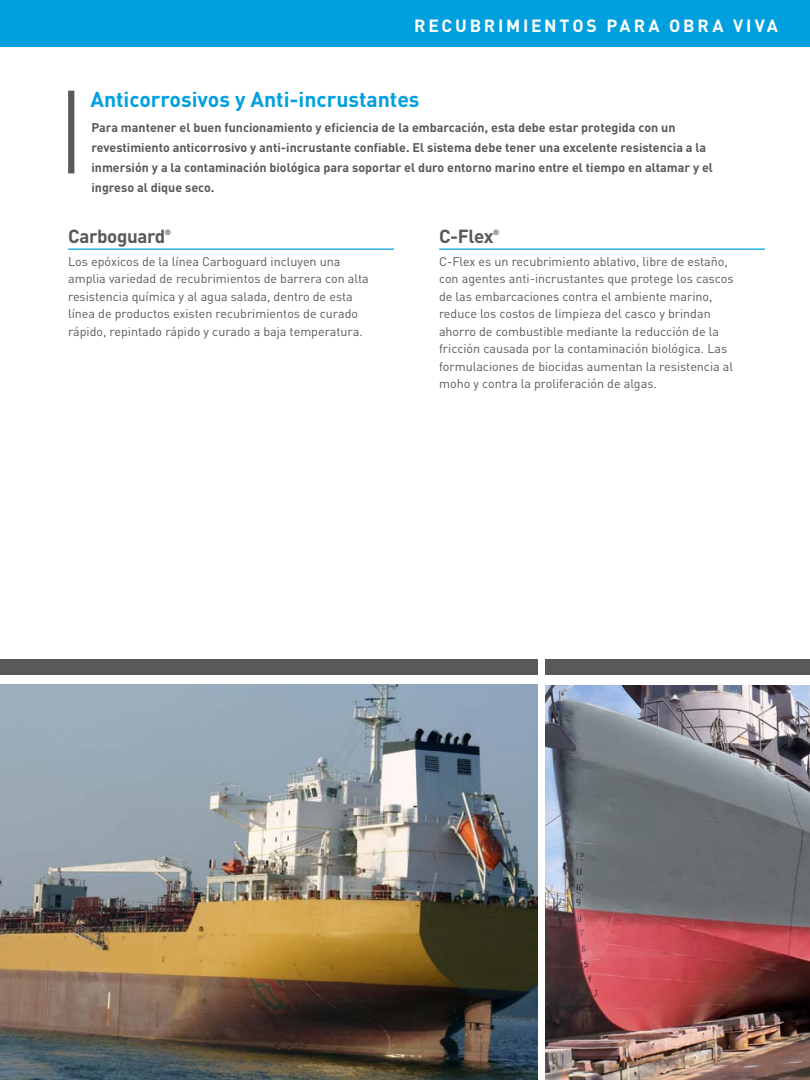
<style>
.page{position:relative;width:810px;height:1080px;background:#fff}
.page>*{position:absolute;margin:0;border:0;box-sizing:border-box;transform-origin:0 0}
.t1{font:700 21.25px "DIN Pro";color:#00a0df}
.t2{font:700 18.75px "DIN Pro";letter-spacing:-.02em;color:#58595b}
.t3{font:700 17.5px "DIN Pro";letter-spacing:.16em;color:#fff}
.t4{font:12.5px/17.5px "DIN Pro";color:#58595b}
.t5{font:700 12.5px/20px "DIN Pro";color:#58595b}
.t6{font:700 7.5px "DIN Pro";color:#58595b}
</style>
<div class="page">
<img style="left:0;top:684px;width:537px;height:396px">
<div style="left:546px;top:659px;width:264px;height:16px;background:#58595b"></div>
<div style="left:0;top:659px;width:537px;height:16px;background:#58595b"></div>
<img style="left:546px;top:685px;width:264px;height:395px">
<div style="left:68px;top:91px;width:6px;height:82px;background:#58595b"></div>
<div style="left:0;top:0;width:810px;height:47px;background:#00a0df"></div>
<hr style="left:68px;top:248px;width:326px;height:2px;background:#00a0df">
<hr style="left:439px;top:248px;width:326px;height:2px;background:#00a0df">
<h3 class="t3" style="left:414px;top:11px;width:365px">RECUBRIMIENTOS PARA OBRA VIVA</h3>
<h1 class="t1" style="left:90px;top:82px;width:331px">Anticorrosivos y Anti-incrustantes</h1>
<p class="t5" style="left:91px;top:116px;width:623px">Para mantener el buen funcionamiento y eficiencia de la embarcación, esta debe estar protegida con un revestimiento anticorrosivo y anti-incrustante confiable. El sistema debe tener una excelente resistencia a la inmersión y a la contaminación biológica para soportar el duro entorno marino entre el tiempo en altamar y el ingreso al dique seco.</p>
<h2 class="t2" style="left:68px;top:220px;width:99px">Carboguard</h2>
<p class="t6" style="left:165px;top:226px;width:8px">®</p>
<p class="t4" style="left:68px;top:252px;width:302px">Los epóxicos de la línea Carboguard incluyen una amplia variedad de recubrimientos de barrera con alta resistencia química y al agua salada, dentro de esta línea de productos existen recubrimientos de curado rápido, repintado rápido y curado a baja temperatura.</p>
<h2 class="t2" style="left:439px;top:220px;width:56px">C-Flex</h2>
<p class="t6" style="left:493px;top:226px;width:8px">®</p>
<p class="t4" style="left:439px;top:252px;width:296px">C-Flex es un recubrimiento ablativo, libre de estaño, con agentes anti-incrustantes que protege los cascos de las embarcaciones contra el ambiente marino, reduce los costos de limpieza del casco y brindan ahorro de combustible mediante la reducción de la fricción causada por la contaminación biológica. Las formulaciones de biocidas aumentan la resistencia al moho y contra la proliferación de algas.</p>
</div>
